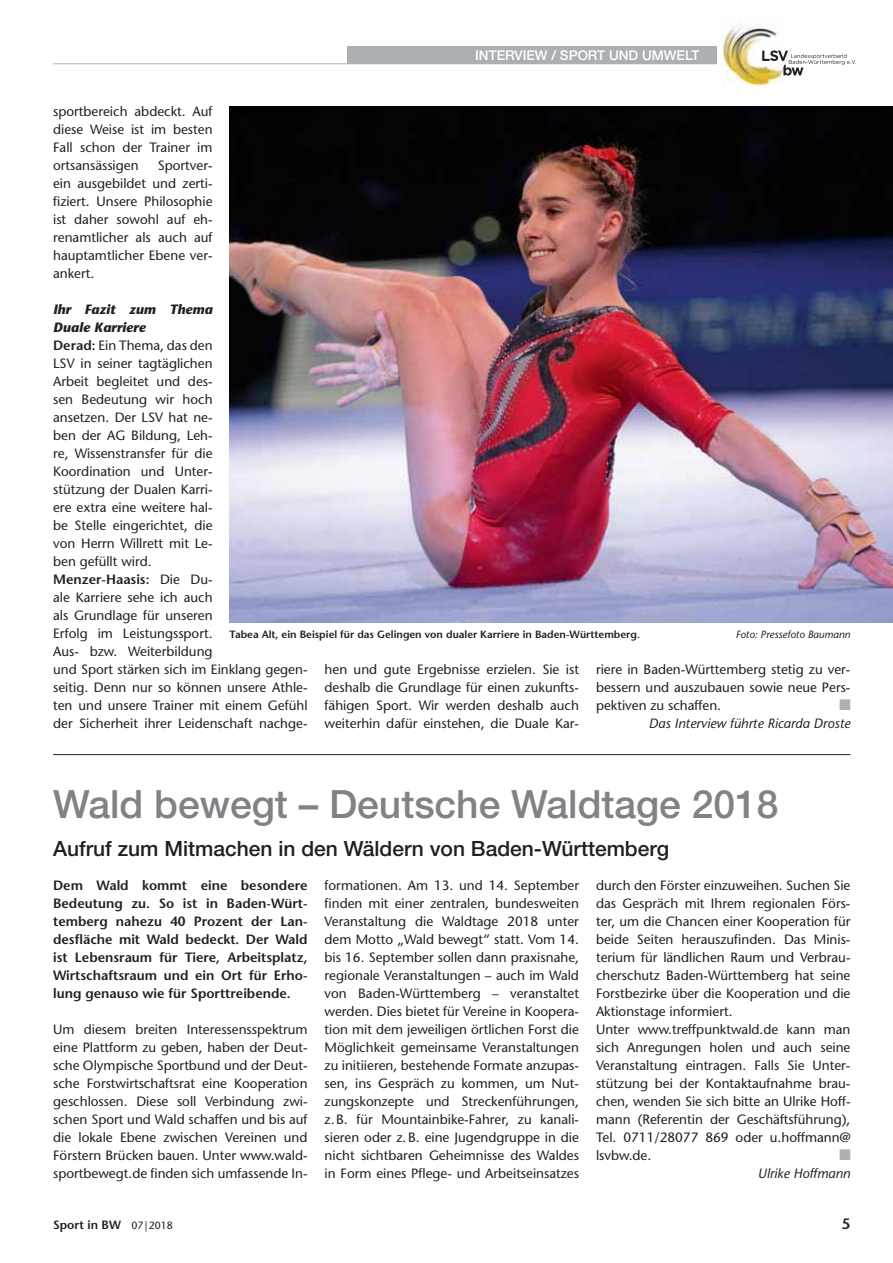
<style>
.page{position:relative;width:893px;height:1263px;background:#fff}
.page>*{position:absolute;margin:0;border:0;box-sizing:border-box;transform-origin:0 0}
.t1{font:500 39px "Helvetica Neue LT Pro";color:#808285}
.t2{font:500 21px "Helvetica Neue LT Pro";color:#231f20}
.t3{font:600 15px "Stone Sans";color:#231f20}
.t4{font:13.5px/18px "Stone Sans";color:#231f20;text-align:justify}
.t5{font:600 13.5px/18px "Stone Sans";color:#231f20;text-align:justify}
.t6{font:italic 13.5px "Stone Sans";color:#231f20}
.t7{font:500 13.5px "Helvetica Neue LT Pro";color:#fff}
.t8{font:13.5px "WLSB";color:#adb0b2}
.t9{font:600 12px "Stone Sans";color:#231f20}
.t10{font:600 10.5px "Stone Sans";color:#231f20}
.t11{font:italic 10.5px "Stone Sans";color:#231f20}
.s1{font-weight:700;font-style:italic}
.s2{font-weight:600}
.s3{font-weight:400;font-size:10.5px}
</style>
<div class="page">
<hr style="left:53px;top:63px;width:663px;height:1px;background:#adb0b2">
<div style="left:347px;top:46px;width:369px;height:17px;background:#adb0b2"></div>
<img style="left:722px;top:23px;width:59px;height:64px">
<svg style="left:762px;top:49px;width:94px;height:28px"></svg>
<img style="left:230px;top:106px;width:663px;height:516px">
<hr style="left:53px;top:754px;width:797px;height:1px;background:#231f20">
<p class="t7" style="left:475px;top:50px;width:226px">INTERVIEW / SPORT UND UMWELT</p>
<p class="t4" style="left:53px;top:104px;width:161px">sportbereich abdeckt. Auf diese Weise ist im besten Fall schon der Trainer im ortsansässigen</p>
<p class="t4" style="left:53px;top:158px;width:161px;text-indent:105px">Sportver&shy;ein ausgebildet und zerti&shy;fiziert. Unsere Philosophie ist daher sowohl auf eh&shy;renamtlicher als auch auf hauptamtlicher Ebene ver&shy;ankert.</p>
<p class="t4" style="left:53px;top:302px;width:256px;text-align:left"><span class="s1">Ihr Fazit zum Thema<br>Duale Karriere<br></span><span class="s2">Derad:</span> Ein Thema, das den<br>LSV in seiner tagtäglichen<br>Arbeit begleitet und des-<br>sen Bedeutung wir hoch<br>ansetzen. Der LSV hat ne-<br>ben der AG Bildung, Leh-<br>re, Wissenstransfer für die<br>Koordination und Unter-<br>stützung der Dualen Karri-<br>ere extra eine weitere hal-<br>be Stelle eingerichtet, die<br>von Herrn Willrett mit Le-<br>ben gefüllt wird.<br><span class="s2">Menzer-Haasis:</span> Die Du-<br>ale Karriere sehe ich auch<br>als Grundlage für unseren<br>Erfolg im Leistungssport.<br>Aus- bzw. Weiterbildung<br>und Sport stärken sich im Einklang gegen&shy;seitig. Denn nur so können unsere Athle&shy;ten und unsere Trainer mit einem Gefühl der Sicherheit ihrer Leidenschaft nachge-</p>
<p class="t10" style="left:230px;top:630px;width:412px">Tabea Alt, ein Beispiel für das Gelingen von dualer Karriere in Baden-Württemberg.</p>
<p class="t11" style="left:736px;top:630px;width:116px">Foto: Pressefoto Baumann</p>
<p class="t4" style="left:325px;top:662px;width:256px">hen und gute Ergebnisse erzielen. Sie ist deshalb die Grundlage für einen zukunfts&shy;fähigen Sport. Wir werden deshalb auch weiterhin dafür einstehen, die Duale Kar-</p>
<p class="t4" style="left:596px;top:662px;width:256px">riere in Baden-Württemberg stetig zu ver&shy;bessern und auszubauen sowie neue Pers&shy;pektiven zu schaffen.</p>
<p class="t8" style="left:840px;top:697px;width:12px">n</p>
<p class="t6" style="left:649px;top:718px;width:203px">Das Interview führte Ricarda Droste</p>
<h1 class="t1" style="left:53px;top:791px;width:727px">Wald bewegt – Deutsche Waldtage 2018</h1>
<h2 class="t2" style="left:53px;top:841px;width:618px">Aufruf zum Mitmachen in den Wäldern von Baden-Württemberg</h2>
<p class="t5" style="left:53px;top:878px;width:256px">Dem Wald kommt eine besondere Bedeutung zu. So ist in Baden-Würt&shy;temberg nahezu 40 Prozent der Lan&shy;desfläche mit Wald bedeckt. Der Wald ist Lebensraum für Tiere, Arbeitsplatz, Wirtschaftsraum und ein Ort für Erho&shy;lung genauso wie für Sporttreibende.</p>
<p class="t4" style="left:53px;top:1022px;width:256px">Um diesem breiten Interessensspektrum eine Plattform zu geben, haben der Deut&shy;sche Olympische Sportbund und der Deut&shy;sche Forstwirtschaftsrat eine Kooperation geschlossen. Diese soll Verbindung zwi&shy;schen Sport und Wald schaffen und bis auf die lokale Ebene zwischen Vereinen und Förstern Brücken bauen. Unter www.wald&shy;sportbewegt.de finden sich umfassende In-</p>
<p class="t4" style="left:325px;top:878px;width:256px">formationen. Am 13. und 14. September finden mit einer zentralen, bundesweiten Veranstaltung die Waldtage 2018 unter dem Motto „Wald bewegt“ statt. Vom 14. bis 16. September sollen dann praxisnahe, regionale Veranstaltungen – auch im Wald von Baden-Württemberg – veranstaltet werden. Dies bietet für Vereine in Koopera&shy;tion mit dem jeweiligen örtlichen Forst die Möglichkeit gemeinsame Veranstaltungen zu initiieren, bestehende Formate anzupas&shy;sen, ins Gespräch zu kommen, um Nut&shy;zungskonzepte und Streckenführungen, z.B. für Mountainbike-Fahrer, zu kanali&shy;sieren oder z.B. eine Jugendgruppe in die nicht sichtbaren Geheimnisse des Waldes in Form eines Pflege- und Arbeitseinsatzes</p>
<p class="t4" style="left:596px;top:878px;width:256px;text-align:left">durch den Förster einzuweihen. Suchen Sie das Gespräch mit Ihrem regionalen Förs&shy;ter, um die Chancen einer Kooperation für beide Seiten herauszufinden. Das Minis&shy;terium für ländlichen Raum und Verbrau&shy;cherschutz Baden-Württemberg hat seine Forstbezirke über die Kooperation und die Aktionstage informiert.<br>Unter www.treffpunktwald.de kann man sich Anregungen holen und auch seine Veranstaltung eintragen. Falls Sie Unter&shy;stützung bei der Kontaktaufnahme brau&shy;chen, wenden Sie sich bitte an Ulrike Hoff&shy;mann (Referentin der Geschäftsführung), Tel. 0711/28077 869 oder u.hoffmann@ lsvbw.de.</p>
<p class="t8" style="left:840px;top:1147px;width:12px">n</p>
<p class="t6" style="left:758px;top:1168px;width:94px">Ulrike Hoffmann</p>
<p class="t9" style="left:53px;top:1220px;width:121px">Sport in BW <span class="s3">07 | 2018</span></p>
<p class="t3" style="left:842px;top:1218px;width:10px">5</p>
</div>
